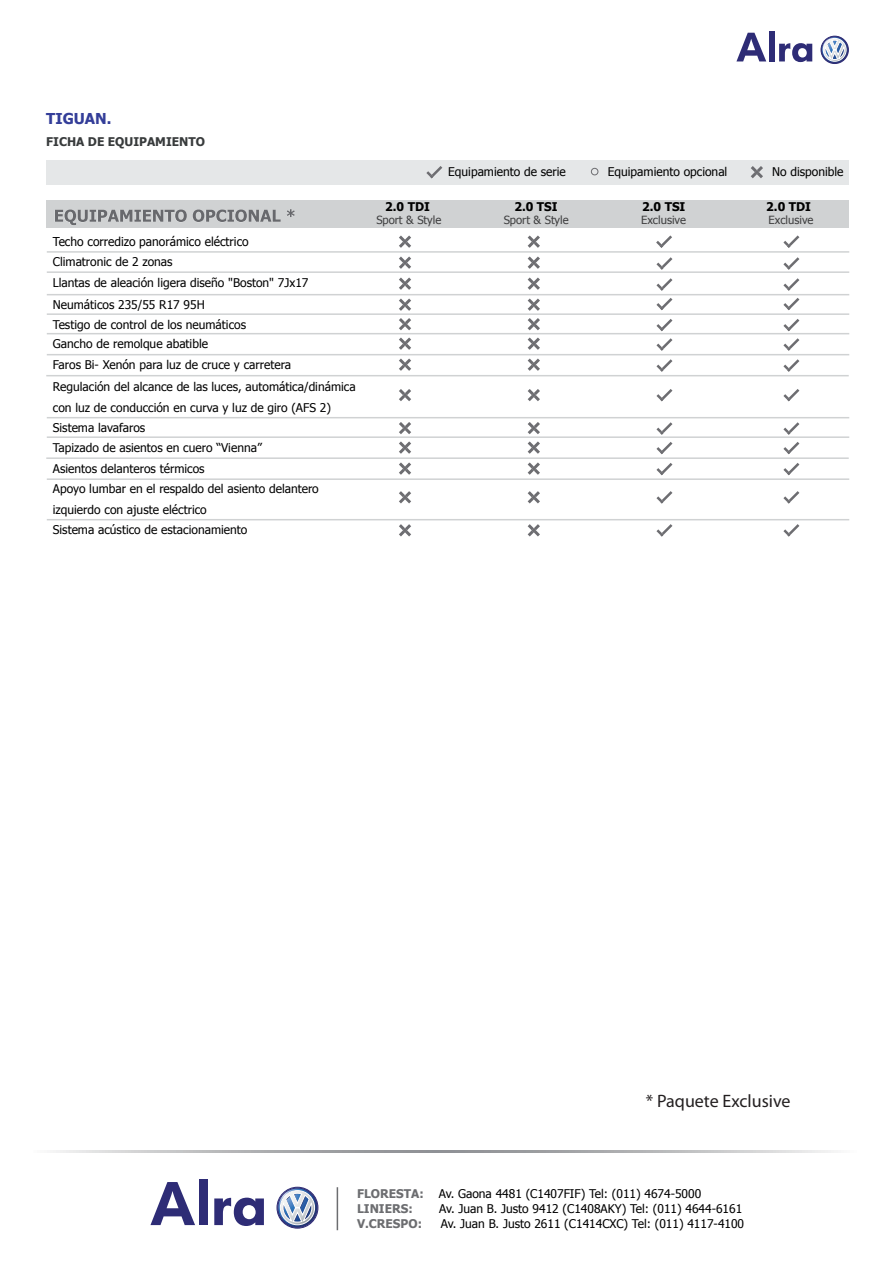
<style>
.page{position:relative;width:893px;height:1263px;background:#fff}
.page>*{position:absolute;margin:0;border:0;box-sizing:border-box;transform-origin:0 0}
.t1{font:18px "Myriad Pro";color:#231f20}
.t2{font:700 15px "Tahoma";color:#343e99}
.t3{font:12.3px "Tahoma";color:#000}
.t4{font:12px/20.7px "Tahoma";color:#000}
.t5{font:700 12px "Tahoma";color:#6c6d70}
.t6{font:700 12px "Tahoma";color:#000}
.t7{font:700 12px "Tahoma";color:#383b3c}
.t8{font:11.25px "Tahoma";color:#3e3e3f}
</style>
<div class="page">
<div style="left:46px;top:160px;width:803px;height:24px;background:#e5e7e8"></div>
<div style="left:591px;top:168px;width:7px;height:7px;border:1px solid #6d6d71;border-radius:50%"></div>
<svg style="left:426px;top:166px;width:16px;height:12px"></svg>
<svg style="left:751px;top:166px;width:12px;height:12px"></svg>
<svg style="left:528px;top:235px;width:12px;height:13px"></svg>
<svg style="left:399px;top:235px;width:12px;height:13px"></svg>
<svg style="left:528px;top:256px;width:12px;height:13px"></svg>
<svg style="left:399px;top:256px;width:12px;height:13px"></svg>
<svg style="left:528px;top:277px;width:12px;height:13px"></svg>
<svg style="left:399px;top:277px;width:12px;height:13px"></svg>
<svg style="left:528px;top:298px;width:12px;height:13px"></svg>
<svg style="left:399px;top:298px;width:12px;height:13px"></svg>
<svg style="left:528px;top:318px;width:12px;height:12px"></svg>
<svg style="left:399px;top:318px;width:12px;height:12px"></svg>
<svg style="left:528px;top:337px;width:12px;height:13px"></svg>
<svg style="left:399px;top:337px;width:12px;height:13px"></svg>
<svg style="left:528px;top:358px;width:12px;height:13px"></svg>
<svg style="left:399px;top:358px;width:12px;height:13px"></svg>
<svg style="left:528px;top:389px;width:12px;height:12px"></svg>
<svg style="left:399px;top:389px;width:12px;height:12px"></svg>
<svg style="left:528px;top:422px;width:12px;height:12px"></svg>
<svg style="left:399px;top:422px;width:12px;height:12px"></svg>
<svg style="left:528px;top:441px;width:12px;height:13px"></svg>
<svg style="left:399px;top:441px;width:12px;height:13px"></svg>
<svg style="left:528px;top:462px;width:12px;height:13px"></svg>
<svg style="left:399px;top:462px;width:12px;height:13px"></svg>
<svg style="left:528px;top:491px;width:12px;height:12px"></svg>
<svg style="left:399px;top:491px;width:12px;height:12px"></svg>
<svg style="left:528px;top:524px;width:12px;height:12px"></svg>
<svg style="left:399px;top:524px;width:12px;height:12px"></svg>
<div style="left:46px;top:200px;width:803px;height:27px;background:#d0d2d3"></div>
<hr style="left:47px;top:251px;width:802px;height:2px;background:#d0d2d3">
<hr style="left:47px;top:271px;width:802px;height:2px;background:#d0d2d3">
<hr style="left:47px;top:294px;width:802px;height:1px;background:#d0d2d3">
<hr style="left:47px;top:313px;width:802px;height:2px;background:#d0d2d3">
<svg style="left:55px;top:209px;width:240px;height:16px"></svg>
<svg style="left:656px;top:235px;width:16px;height:13px"></svg>
<svg style="left:783px;top:235px;width:16px;height:13px"></svg>
<svg style="left:656px;top:338px;width:16px;height:13px"></svg>
<svg style="left:783px;top:338px;width:16px;height:13px"></svg>
<svg style="left:656px;top:359px;width:16px;height:13px"></svg>
<svg style="left:783px;top:359px;width:16px;height:13px"></svg>
<svg style="left:656px;top:298px;width:16px;height:12px"></svg>
<svg style="left:783px;top:298px;width:16px;height:12px"></svg>
<svg style="left:656px;top:278px;width:16px;height:13px"></svg>
<svg style="left:783px;top:278px;width:16px;height:13px"></svg>
<svg style="left:656px;top:257px;width:16px;height:13px"></svg>
<svg style="left:783px;top:257px;width:16px;height:13px"></svg>
<svg style="left:656px;top:319px;width:16px;height:12px"></svg>
<svg style="left:783px;top:319px;width:16px;height:12px"></svg>
<hr style="left:47px;top:333px;width:802px;height:1px;background:#d0d2d3">
<hr style="left:47px;top:354px;width:802px;height:1px;background:#d0d2d3">
<hr style="left:46px;top:375px;width:803px;height:1px;background:#d0d2d3">
<hr style="left:47px;top:417px;width:802px;height:1px;background:#d0d2d3">
<hr style="left:47px;top:436px;width:802px;height:2px;background:#d0d2d3">
<svg style="left:656px;top:442px;width:16px;height:12px"></svg>
<svg style="left:783px;top:442px;width:16px;height:12px"></svg>
<svg style="left:656px;top:422px;width:16px;height:13px"></svg>
<svg style="left:783px;top:422px;width:16px;height:13px"></svg>
<svg style="left:656px;top:389px;width:16px;height:12px"></svg>
<svg style="left:783px;top:389px;width:16px;height:12px"></svg>
<hr style="left:46px;top:457px;width:803px;height:2px;background:#d0d2d3">
<hr style="left:47px;top:478px;width:802px;height:2px;background:#d0d2d3">
<hr style="left:47px;top:519px;width:802px;height:1px;background:#d0d2d3">
<svg style="left:656px;top:524px;width:16px;height:12px"></svg>
<svg style="left:783px;top:524px;width:16px;height:12px"></svg>
<svg style="left:656px;top:491px;width:16px;height:12px"></svg>
<svg style="left:783px;top:491px;width:16px;height:12px"></svg>
<svg style="left:656px;top:463px;width:16px;height:12px"></svg>
<svg style="left:783px;top:463px;width:16px;height:12px"></svg>
<svg style="left:736px;top:33px;width:30px;height:28px"></svg>
<div style="left:769px;top:31px;width:5px;height:30px;background:#2e2c76"></div>
<svg style="left:779px;top:43px;width:33px;height:19px"></svg>
<div style="left:821px;top:36px;width:27px;height:28px;background:#434183;border-radius:14px"></div>
<div style="left:821px;top:36px;width:27px;height:28px;border:1px solid #2e2c76;border-radius:50%"></div>
<div style="left:822px;top:37px;width:26px;height:26px;background:#30337b;border-radius:13px"></div>
<div style="left:821px;top:37px;width:27px;height:26px;border:1px solid #2e2c76;border-radius:50%"></div>
<svg style="left:823px;top:38px;width:24px;height:24px"></svg>
<svg style="left:150px;top:1182px;width:45px;height:43px"></svg>
<div style="left:199px;top:1179px;width:8px;height:46px;background:#2e2c76"></div>
<svg style="left:214px;top:1197px;width:50px;height:29px"></svg>
<svg style="left:277px;top:1187px;width:41px;height:41px"></svg>
<div style="left:277px;top:1187px;width:41px;height:41px;border:1px solid #2e2c76;border-radius:50%"></div>
<div style="left:278px;top:1188px;width:39px;height:39px;border:1px solid #2e2c76;border-radius:50%"></div>
<svg style="left:280px;top:1190px;width:35px;height:35px"></svg>
<hr style="left:337px;top:1187px;width:1px;height:43px;background:#6c6d70">
<svg style="left:53px;top:1151px;width:781px;height:1px"></svg>
<p class="t2" style="left:46px;top:108px;width:67px">TIGUAN.</p>
<p class="t7" style="left:46px;top:133px;width:160px">FICHA DE EQUIPAMIENTO</p>
<p class="t3" style="left:53px;top:233px;width:197px">Techo corredizo panorámico eléctrico</p>
<p class="t4" style="left:53px;top:250px;width:257px;line-height:21.5px">Climatronic de 2 zonas<br>Llantas de aleación ligera diseño "Boston" 7Jx17<br>Neumáticos 235/55 R17 95H</p>
<p class="t4" style="left:53px;top:314px;width:195px;line-height:19px">Testigo de control de los neumáticos<br>Gancho de remolque abatible</p>
<p class="t4" style="left:53px;top:354px;width:304px">Faros Bi- Xenón para luz de cruce y carretera<br>Regulación del alcance de las luces, automática/dinámica con luz de conducción en curva y luz de giro (AFS 2)<br>Sistema lavafaros<br>Tapizado de asientos en cuero “Vienna”</p>
<p class="t4" style="left:53px;top:458px;width:267px;line-height:20.2px">Asientos delanteros térmicos<br>Apoyo lumbar en el respaldo del asiento delantero izquierdo con ajuste eléctrico<br>Sistema acústico de estacionamiento</p>
<p class="t4" style="left:448px;top:160px;width:119px">Equipamiento de serie</p>
<p class="t4" style="left:608px;top:160px;width:121px">Equipamiento opcional</p>
<p class="t4" style="left:772px;top:160px;width:73px">No disponible</p>
<p class="t6" style="left:385px;top:199px;width:46px">2.0 TDI</p>
<p class="t6" style="left:514px;top:199px;width:45px">2.0 TSI</p>
<p class="t6" style="left:642px;top:199px;width:45px">2.0 TSI</p>
<p class="t6" style="left:766px;top:199px;width:46px">2.0 TDI</p>
<p class="t8" style="left:376px;top:212px;width:67px">Sport &amp; Style</p>
<p class="t8" style="left:504px;top:212px;width:67px">Sport &amp; Style</p>
<p class="t8" style="left:641px;top:212px;width:46px">Exclusive</p>
<p class="t8" style="left:769px;top:212px;width:46px">Exclusive</p>
<h1 class="t1" style="left:646px;top:1090px;width:146px">* Paquete Exclusive</h1>
<p class="t5" style="left:357px;top:1185px;width:68px">FLORESTA:</p>
<p class="t4" style="left:439px;top:1182px;width:264px">Av. Gaona 4481 (C1407FIF) Tel: (011) 4674-5000</p>
<p class="t5" style="left:357px;top:1200px;width:57px">LINIERS:</p>
<p class="t4" style="left:439px;top:1197px;width:305px">Av. Juan B. Justo 9412 (C1408AKY) Tel: (011) 4644-6161</p>
<p class="t5" style="left:357px;top:1215px;width:67px">V.CRESPO:</p>
<p class="t4" style="left:441px;top:1212px;width:305px">Av. Juan B. Justo 2611 (C1414CXC) Tel: (011) 4117-4100</p>
</div>
